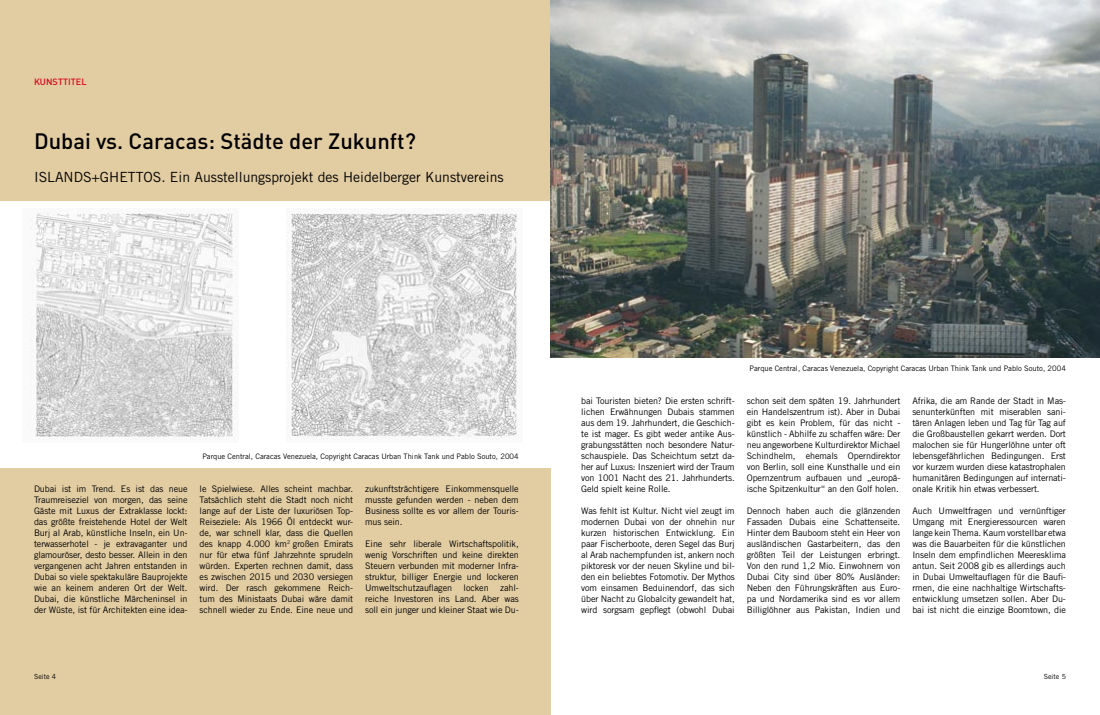
<style>
.page{position:relative;width:1100px;height:715px;background:#fff}
.page>*{position:absolute;margin:0;border:0;box-sizing:border-box;transform-origin:0 0}
.heading_3{font:500 22px "DIN";color:#000}
.heading_3-2{font:14px "Trade Gothic LT";color:#000}
.Body_Text{font:9px/11px "Trade Gothic LT";letter-spacing:-.01em;color:#000;text-align:justify}
.subhead_Rot{font:500 9px "DIN";color:#dc001b}
.t1{font:7.5px "Trade Gothic LT";color:#000}
.fliess_flattert{font:7px "Trade Gothic LT";letter-spacing:.005em;color:#000}
</style>
<div class="page">
<div style="left:0;top:0;width:550px;height:714px;background:#e2cca2"></div>
<div style="left:0;top:201px;width:551px;height:267px;background:#fff"></div>
<img style="left:550px;top:0;width:550px;height:357px">
<img style="left:30px;top:208px;width:208px;height:232px">
<img style="left:287px;top:208px;width:231px;height:232px">
<p class="subhead_Rot" style="left:34px;top:76px;width:13px">Kunsttitel</p>
<p class="heading_3" style="left:34px;top:127px;width:383px">Dubai vs. Caracas: Städte der Zukunft?</p>
<p class="heading_3-2" style="left:34px;top:168px;width:471px">ISLANDS+GHETTOS. Ein Ausstellungsprojekt des Heidelberger Kunstvereins</p>
<p class="t1" style="left:202px;top:452px;width:318px">Parque Central, Caracas Venezuela, Copyright Caracas Urban Think Tank und Pablo Souto, 2004</p>
<p class="Body_Text" style="left:34px;top:483px;width:155px">Dubai ist im Trend. Es ist das neue Traumreiseziel von morgen, das seine Gäste mit Luxus der Extraklasse lockt: das größte freistehende Hotel der Welt Burj al Arab, künstliche Inseln, ein Un&shy;terwasserhotel - je extravaganter und glamouröser, desto besser. Allein in den vergangenen acht Jahren entstanden in Dubai so viele spektakuläre Bauprojekte wie an keinem anderen Ort der Welt.<br>Dubai, die künstliche Märcheninsel in der Wüste, ist für Architekten eine idea-</p>
<p class="Body_Text" style="left:200px;top:483px;width:155px">le Spielwiese. Alles scheint machbar.<br>Tatsächlich steht die Stadt noch nicht lange auf der Liste der luxuriösen Top-Reiseziele: Als 1966 Öl entdeckt wur&shy;de, war schnell klar, dass die Quellen des knapp 4.000 km<sup>2</sup> großen Emirats nur für etwa fünf Jahrzehnte sprudeln würden. Experten rechnen damit, dass es zwischen 2015 und 2030 versiegen wird. Der rasch gekommene Reich&shy;tum des Ministaats Dubai wäre damit schnell wieder zu Ende. Eine neue und</p>
<p class="Body_Text" style="left:365px;top:483px;width:155px">zukunftsträchtigere Einkommensquelle musste gefunden werden - neben dem Business sollte es vor allem der Touris&shy;mus sein.</p>
<p class="Body_Text" style="left:365px;top:538px;width:155px">Eine sehr liberale Wirtschaftspolitik, wenig Vorschriften und keine direkten Steuern verbunden mit moderner Infra&shy;struktur, billiger Energie und lockeren Umweltschutzauflagen</p>
<p class="Body_Text" style="left:365px;top:582px;width:155px;text-indent:135px">zahl&shy;reiche Investoren ins Land. Aber was soll ein junger und kleiner Staat wie Du-</p>
<p class="Body_Text" style="left:464px;top:582px;width:27px">locken</p>
<p class="fliess_flattert" style="left:34px;top:672px;width:24px">Seite 4</p>
<p class="Body_Text" style="left:581px;top:395px;width:155px">bai Touristen bieten? Die ersten schrift&shy;lichen Erwähnungen Dubais stammen aus dem 19. Jahrhundert, die Geschich&shy;te ist mager. Es gibt weder antike Aus&shy;grabungsstätten noch besondere Natur&shy;schauspiele. Das Scheichtum setzt da&shy;her auf Luxus: Inszeniert wird der Traum von 1001 Nacht des 21. Jahrhunderts.<br>Geld spielt keine Rolle.</p>
<p class="Body_Text" style="left:581px;top:505px;width:155px">Was fehlt ist Kultur. Nicht viel zeugt im modernen Dubai von der ohnehin nur kurzen historischen Entwicklung. Ein paar Fischerboote, deren Segel das Burj al Arab nachempfunden ist, ankern noch piktoresk vor der neuen Skyline und bil&shy;den ein beliebtes Fotomotiv. Der Mythos vom einsamen Beduinendorf, das sich über Nacht zu Globalcity gewandelt hat, wird sorgsam gepflegt (obwohl Dubai</p>
<p class="t1" style="left:749px;top:364px;width:318px">Parque Central, Caracas Venezuela, Copyright Caracas Urban Think Tank und Pablo Souto, 2004</p>
<p class="Body_Text" style="left:747px;top:395px;width:155px">schon seit dem späten 19. Jahrhundert ein Handelszentrum ist). Aber in Dubai gibt es kein Problem, für das nicht - künstlich - Abhilfe zu schaffen wäre: Der neu angeworbene Kulturdirektor Michael Schindhelm, ehemals Operndirektor von Berlin, soll eine Kunsthalle und ein Opernzentrum aufbauen und „europä&shy;ische Spitzenkultur“ an den Golf holen.</p>
<p class="Body_Text" style="left:747px;top:505px;width:155px">Dennoch haben auch die glänzenden Fassaden Dubais eine Schattenseite.<br>Hinter dem Bauboom steht ein Heer von ausländischen Gastarbeitern, das den größten Teil der Leistungen erbringt.<br>Von den rund 1,2 Mio. Einwohnern von Dubai City sind über 80% Ausländer:<br>Neben den Führungskräften aus Euro&shy;pa und Nordamerika sind es vor allem Billiglöhner aus Pakistan, Indien und</p>
<p class="Body_Text" style="left:912px;top:395px;width:155px">Afrika, die am Rande der Stadt in Mas&shy;senunterkünften mit miserablen sani&shy;tären Anlagen leben und Tag für Tag auf die Großbaustellen gekarrt werden. Dort malochen sie für Hungerlöhne unter oft lebensgefährlichen Bedingungen. Erst vor kurzem wurden diese katastrophalen humanitären Bedingungen auf internati&shy;onale Kritik hin etwas verbessert.</p>
<p class="Body_Text" style="left:912px;top:505px;width:155px">Auch Umweltfragen und vernünftiger Umgang mit Energieressourcen waren lange kein Thema. Kaum vorstellbar etwa was die Bauarbeiten für die künstlichen Inseln dem empfindlichen Meeresklima antun. Seit 2008 gib es allerdings auch in Dubai Umweltauflagen für die Baufi&shy;rmen, die eine nachhaltige Wirtschafts&shy;entwicklung umsetzen sollen. Aber Du&shy;bai ist nicht die einzige Boomtown, die</p>
<p class="fliess_flattert" style="left:1044px;top:672px;width:24px">Seite 5</p>
</div>
